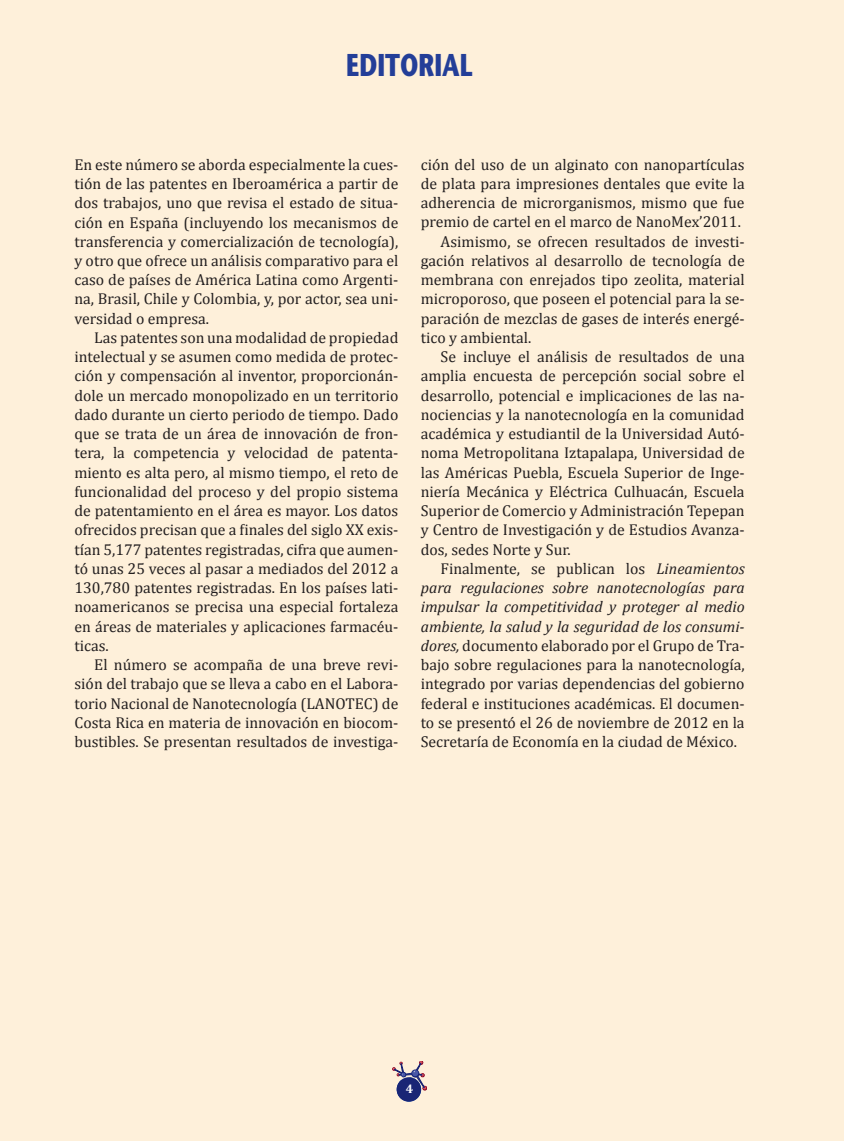
<style>
.page{position:relative;width:844px;height:1141px;background:#fff}
.page>*{position:absolute;margin:0;border:0;box-sizing:border-box;transform-origin:0 0}
.Sección{font:700 31.5px "Stone Sans";color:#233e98;scale:.75 1}
.Body_Text{font:15.75px/19.2px "Cambria";color:#231f20;text-align:justify}
.pp{font:15.75px/19.2px "Cambria";color:#231f20;text-align:justify}
.t1{font:700 12.6px "Cambria";color:#fff}
.s1{font-style:italic}
</style>
<div class="page">
<div style="left:0;top:0;width:843px;height:1141px;background:#fef0da"></div>
<svg style="left:392px;top:1061px;width:34px;height:41px"></svg>
<div style="left:396px;top:1077px;width:25px;height:25px;background:#192575;border-radius:50%"></div>
<p class="Sección" style="left:346px;top:46px;width:170px">EDITORIAL</p>
<p class="pp" style="left:74px;top:155px;width:325px">En este número se aborda especialmente la cues&shy;tión de las patentes en Iberoamérica a partir de dos trabajos, uno que revisa el estado de situa&shy;ción en España (incluyendo los mecanismos de transferencia y comercialización de tecnología), y otro que ofrece un análisis comparativo para el caso de países de América Latina como Argenti&shy;na, Brasil, Chile y Colombia, y, por actor, sea uni&shy;versidad o empresa.</p>
<p class="Body_Text" style="left:74px;top:328px;width:325px;text-indent:20px">Las patentes son una modalidad de propiedad intelectual y se asumen como medida de protec&shy;ción y compensación al inventor, proporcionán&shy;dole un mercado monopolizado en un territorio dado durante un cierto periodo de tiempo. Dado que se trata de un área de innovación de fron&shy;tera, la competencia y velocidad de patenta&shy;miento es alta pero, al mismo tiempo, el reto de funcionalidad del proceso y del propio sistema de patentamiento en el área es mayor. Los datos ofrecidos precisan que a finales del siglo XX exis&shy;tían 5,177 patentes registradas, cifra que aumen&shy;tó unas 25 veces al pasar a mediados del 2012 a 130,780 patentes registradas. En los países lati&shy;noamericanos se precisa una especial fortaleza en áreas de materiales y aplicaciones farmacéu&shy;ticas.</p>
<p class="Body_Text" style="left:74px;top:655px;width:325px;text-indent:20px">El número se acompaña de una breve revi&shy;sión del trabajo que se lleva a cabo en el Labora&shy;torio Nacional de Nanotecnología (LANOTEC) de Costa Rica en materia de innovación en biocom&shy;bustibles. Se presentan resultados de investiga-</p>
<p class="Body_Text" style="left:420px;top:155px;width:325px">ción del uso de un alginato con nanopartículas de plata para impresiones dentales que evite la adherencia de microrganismos, mismo que fue premio de cartel en el marco de NanoMex’2011.</p>
<p class="Body_Text" style="left:420px;top:232px;width:325px;text-indent:20px">Asimismo, se ofrecen resultados de investi&shy;gación relativos al desarrollo de tecnología de membrana con enrejados tipo zeolita, material microporoso, que poseen el potencial para la se&shy;paración de mezclas de gases de interés energé&shy;tico y ambiental.</p>
<p class="Body_Text" style="left:420px;top:347px;width:325px;text-indent:20px">Se incluye el análisis de resultados de una amplia encuesta de percepción social sobre el desarrollo, potencial e implicaciones de las na&shy;nociencias y la nanotecnología en la comunidad académica y estudiantil de la Universidad Autó&shy;noma Metropolitana Iztapalapa, Universidad de las Américas Puebla, Escuela Superior de Inge&shy;niería Mecánica y Eléctrica Culhuacán, Escuela Superior de Comercio y Administración Tepepan y Centro de Investigación y de Estudios Avanza&shy;dos, sedes Norte y Sur.</p>
<p class="Body_Text" style="left:420px;top:559px;width:325px;text-indent:20px">Finalmente, se publican los <span class="s1">Lineamientos para regulaciones sobre nanotecnologías para impulsar la competitividad y proteger al medio ambiente, la salud y la seguridad de los consumi&shy;dores,</span> documento elaborado por el Grupo de Tra&shy;bajo sobre regulaciones para la nanotecnología, integrado por varias dependencias del gobierno federal e instituciones académicas. El documen&shy;to se presentó el 26 de noviembre de 2012 en la Secretaría de Economía en la ciudad de México.</p>
<p class="t1" style="left:406px;top:1081px;width:9px">4</p>
</div>
